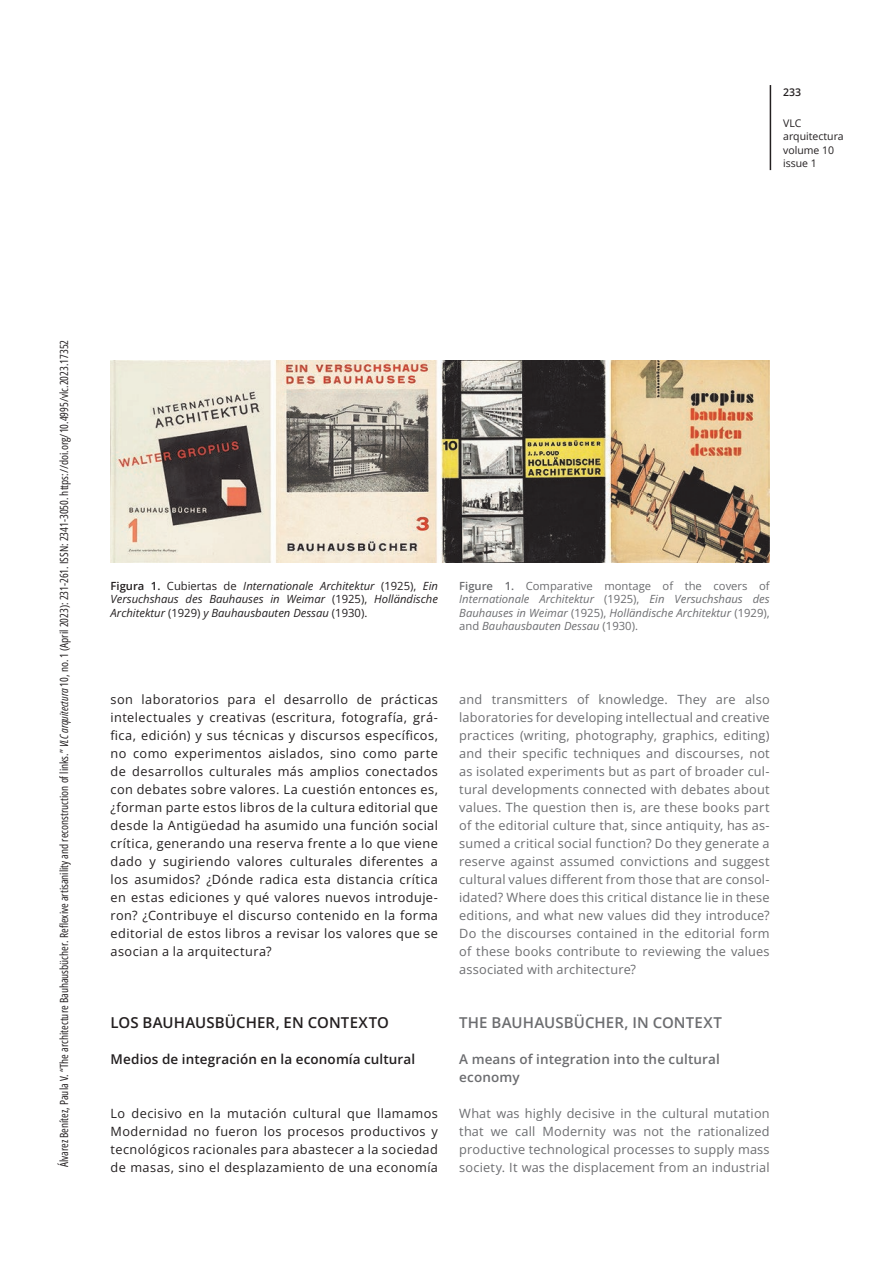
<style>
.page{position:relative;width:893px;height:1263px;background:#fff}
.page>*{position:absolute;margin:0;border:0;box-sizing:border-box;transform-origin:0 0}
.VLC_ARQ-TIT_1_ESP{font:600 15px "Open Sans";letter-spacing:.005em;color:#231f20}
.VLC_ARQ-TIT_1_UK{font:600 15px "Open Sans";letter-spacing:.005em;color:#6c6d70}
.VLC_ARQ-TIT_2_UK{font:600 13.5px/18px "Open Sans";letter-spacing:.01em;color:#6c6d70}
.VLC_ARQ-TIT_2_ESP{font:600 13.5px "Open Sans";letter-spacing:.01em;color:#231f20}
.VLC_ARQ-TEXTO_GRAL_U{font:12.75px/18px "Open Sans";letter-spacing:.015em;color:#6c6d70;text-align:justify}
.VLC_ARQ-TEXTO_GRAL_E{font:12.75px/18px "Open Sans";letter-spacing:.035em;color:#231f20;text-align:justify}
.t1{font:11.25px "Open Sans Condensed";color:#231f20}
.VLC_ARQ-PIE_FOTO_uk{font:italic 11.25px/13.5px "Open Sans";color:#6c6d70;text-align:justify}
.VLC_ARQ-PIE_FOTO_ES{font:italic 11.25px/13.5px "Open Sans";color:#231f20;text-align:justify}
.t2{font:10.5px/13.5px "Open Sans";color:#231f20}
.t3{font:600 10.5px "Open Sans";color:#231f20}
.s1{font-style:italic}
.s2{font-weight:600;font-style:normal}
.s3{font-style:normal}
</style>
<div class="page">
<hr style="left:770px;top:85px;width:1px;height:85px;background:#231f20">
<img style="left:111px;top:361px;width:659px;height:201px">
<p class="t3" style="left:783px;top:85px;width:20px">233</p>
<p class="t2" style="left:783px;top:116px;width:62px">VLC arquitectura volume 10 issue 1</p>
<p class="t1" style="left:56px;top:1167px;width:829px;rotate:-90deg">Álvarez Benítez, Paula V. “The architecture Bauhausbücher. Reflexive artisanility and reconstruction of links.” <span class="s1">VLC arquitectura</span> 10, no. 1 (April 2023): 231-261. ISSN: 2341-3050. https://doi.org/10.4995/vlc.2023.17352</p>
<p class="VLC_ARQ-PIE_FOTO_ES" style="left:111px;top:578px;width:329px"><span class="s2">Figura 1.</span> <span class="s3">Cubiertas de</span> Internationale Architektur <span class="s3">(1925),</span> Ein Versuchshaus des Bauhauses in Weimar <span class="s3">(1925),</span> Holländische Architektur <span class="s3">(1929)</span> y Bauhausbauten Dessau <span class="s3">(1930).</span></p>
<p class="VLC_ARQ-PIE_FOTO_uk" style="left:459px;top:578px;width:312px"><span class="s2">Figure 1.</span> <span class="s3">Comparative montage of the covers of </span>Internationale Architektur <span class="s3">(1925),</span> Ein Versuchshaus des Bauhauses in Weimar <span class="s3">(1925),</span> Holländische Architektur <span class="s3">(1929), and</span> Bauhausbauten Dessau <span class="s3">(1930).</span></p>
<p class="VLC_ARQ-TEXTO_GRAL_E" style="left:111px;top:689px;width:329px">son laboratorios para el desarrollo de prácticas intelectuales y creativas (escritura, fotografía, grá&shy;fica, edición) y sus técnicas y discursos específicos, no como experimentos aislados, sino como parte de desarrollos culturales más amplios conectados con debates sobre valores. La cuestión entonces es, ¿forman parte estos libros de la cultura editorial que desde la Antigüedad ha asumido una función social crítica, generando una reserva frente a lo que viene dado y sugiriendo valores culturales diferentes a los asumidos? ¿Dónde radica esta distancia crítica en estas ediciones y qué valores nuevos introduje&shy;ron? ¿Contribuye el discurso contenido en la forma editorial de estos libros a revisar los valores que se asocian a la arquitectura?</p>
<p class="VLC_ARQ-TIT_1_ESP" style="left:111px;top:1012px;width:280px">LOS BAUHAUSBÜCHER, EN CONTEXTO</p>
<p class="VLC_ARQ-TIT_2_ESP" style="left:111px;top:1049px;width:306px">Medios de integración en la economía cultural</p>
<p class="VLC_ARQ-TEXTO_GRAL_E" style="left:111px;top:1103px;width:329px">Lo decisivo en la mutación cultural que llamamos Modernidad no fueron los procesos productivos y tecnológicos racionales para abastecer a la sociedad de masas, sino el desplazamiento de una economía</p>
<p class="VLC_ARQ-TEXTO_GRAL_U" style="left:459px;top:689px;width:312px">and transmitters of knowledge. They are also laboratories for developing intellectual and creative practices (writing, photography, graphics, editing) and their specific techniques and discourses, not as isolated experiments but as part of broader cul&shy;tural developments connected with debates about values. The question then is, are these books part of the editorial culture that, since antiquity, has as&shy;sumed a critical social function? Do they generate a reserve against assumed convictions and suggest cultural values different from those that are consol&shy;idated? Where does this critical distance lie in these editions, and what new values did they introduce?<br>Do the discourses contained in the editorial form of these books contribute to reviewing the values associated with architecture?</p>
<p class="VLC_ARQ-TIT_1_UK" style="left:459px;top:1012px;width:264px">THE BAUHAUSBÜCHER, IN CONTEXT</p>
<p class="VLC_ARQ-TIT_2_UK" style="left:459px;top:1049px;width:262px">A means of integration into the cultural economy</p>
<p class="VLC_ARQ-TEXTO_GRAL_U" style="left:459px;top:1103px;width:312px">What was highly decisive in the cultural mutation that we call Modernity was not the rationalized productive technological processes to supply mass society. It was the displacement from an industrial</p>
</div>
